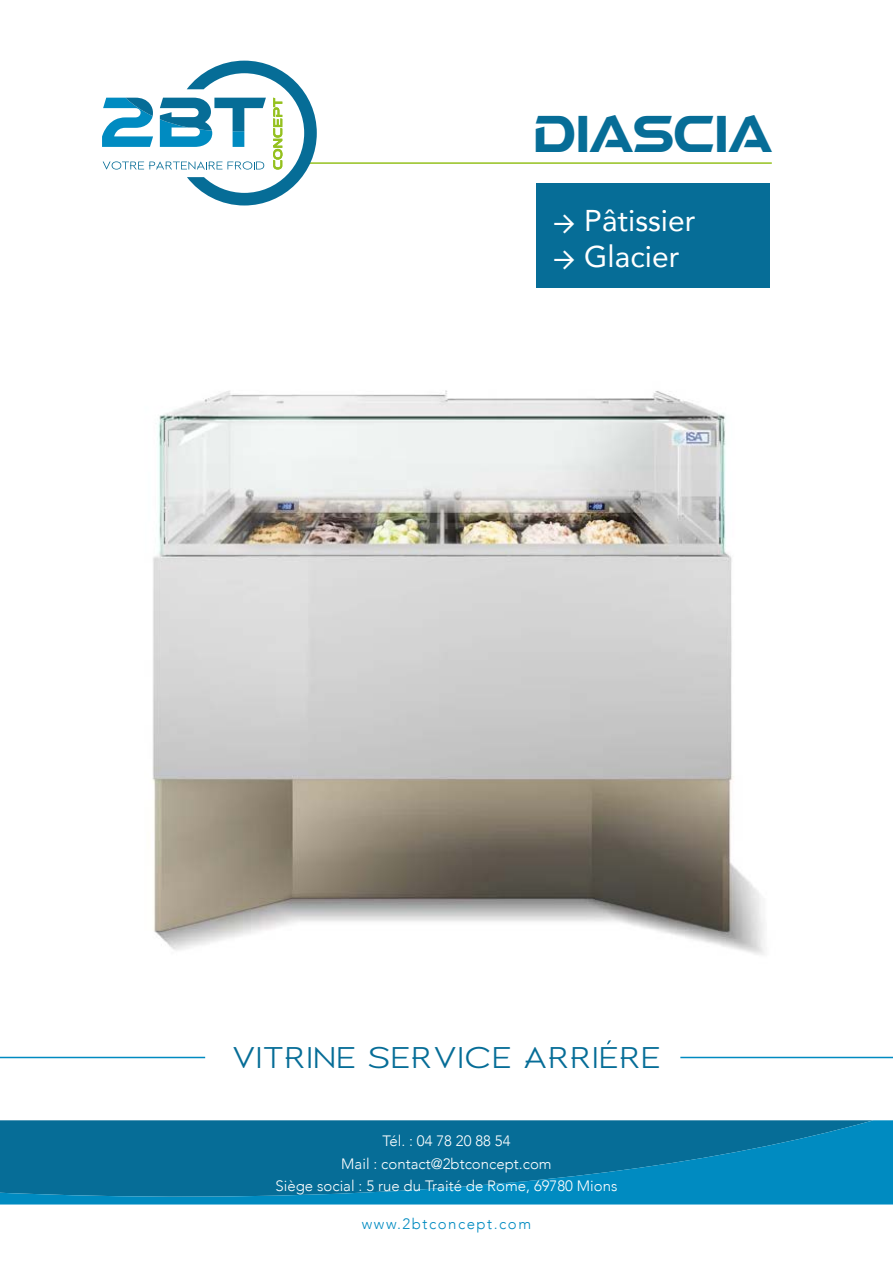
<style>
.page{position:relative;width:893px;height:1263px;background:#fff}
.page>*{position:absolute;margin:0;border:0;box-sizing:border-box;transform-origin:0 0}
.t1{font:46.5px "a Atmospheric";color:#066d97}
.t2{font:30px "Logoplexi";letter-spacing:.1em;color:#066d97}
.t3{font:30px "Avenir";color:#fff}
.t4{font:300 15px/22.5px "Avenir";color:#fff;text-align:center}
.t5{font:300 15px "Avenir";letter-spacing:.1em;color:#008bc1}
.s1{font-family:"DIN2014";font-weight:700;font-size:27px}
</style>
<div class="page">
<hr style="left:306px;top:162px;width:466px;height:2px;background:#95c11f">
<svg style="left:0;top:1120px;width:893px;height:85px;background:#0678a5"></svg>
<svg style="left:102px;top:61px;width:215px;height:144px"></svg>
<hr style="left:680px;top:1057px;width:213px;height:1px;background:#008bc1">
<hr style="left:0;top:1057px;width:205px;height:1px;background:#008bc1">
<div style="left:536px;top:184px;width:234px;height:104px;background:#066d97"></div>
<img style="left:152px;top:390px;width:613px;height:565px">
<svg style="left:607px;top:1040px;width:4px;height:4px"></svg>
<h1 class="t1" style="left:532px;top:114px;width:240px">DIASCIA</h1>
<h2 class="t3" style="left:553px;top:196px;width:144px"><span class="s1">→</span> Pâtissier</h2>
<h2 class="t3" style="left:553px;top:232px;width:128px"><span class="s1">→</span> Glacier</h2>
<h2 class="t2" style="left:233px;top:1040px;width:428px">VITRINE SERVICE ARRIERE</h2>
<p class="t4" style="left:275px;top:1130px;width:344px">Tél. : 04 78 20 88 54<br>Mail : contact@2btconcept.com<br>Siège social : 5 rue du Traité de Rome, 69780 Mions</p>
<p class="t5" style="left:362px;top:1215px;width:171px">www.2btconcept.com</p>
</div>
